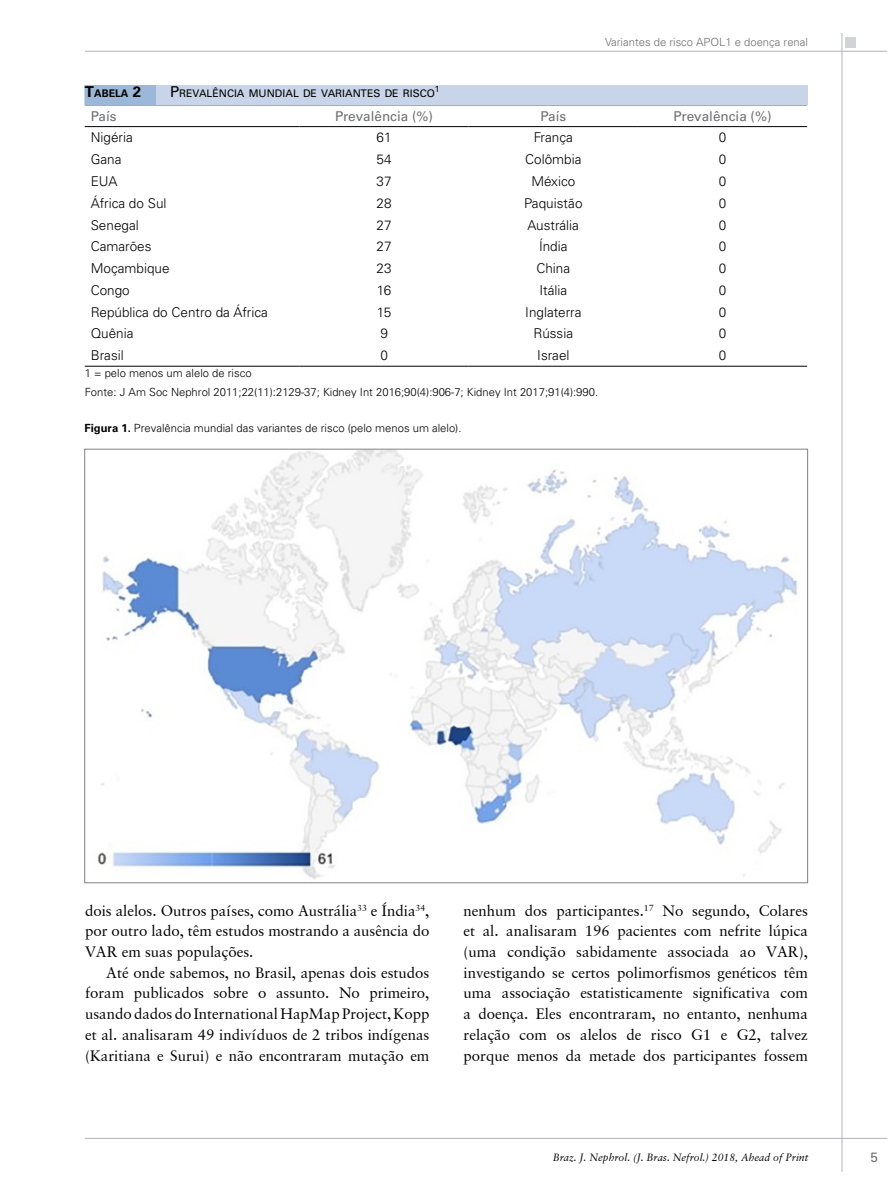
<style>
.page{position:relative;width:893px;height:1191px;background:#fff}
.page>*{position:absolute;margin:0;border:0;box-sizing:border-box;transform-origin:0 0}
.t1{font:15px/20.7px "Garamond Retrospective S Si";color:#000;text-align:justify}
.t2{font:300 13.5px "Univers LT Std";color:#000}
.t3{font:13.5px "Univers LT Std";color:#6d6e71}
.t4{font:300 11.25px/18.5px "Univers LT Std";color:#000}
.t5{font:300 11.25px "Univers LT Std";color:#6d6e71}
.t6{font:italic 10.5px "Garamond Retrospective S Si";color:#000}
.t7{font:10.5px "Univers LT Std";color:#000}
.t8{font:700 10.5px "Univers LT Std";color:#000}
.t9{font:8.7px "Univers LT Std";color:#000}
.s1{font-size:15px}
.s2{font-weight:700}
</style>
<div class="page">
<div style="left:845px;top:37px;width:11px;height:11px;background:#d1d3d4"></div>
<hr style="left:85px;top:51px;width:802px;height:1px;background:#b1b4b6">
<hr style="left:842px;top:33px;width:1px;height:1138px;background:#b1b4b6">
<hr style="left:85px;top:1138px;width:802px;height:1px;background:#b1b4b6">
<img style="left:97px;top:451px;width:701px;height:428px">
<hr style="left:85px;top:105px;width:214px;height:1px;background:#000">
<hr style="left:299px;top:105px;width:170px;height:1px;background:#000">
<hr style="left:469px;top:105px;width:169px;height:1px;background:#000">
<hr style="left:638px;top:105px;width:169px;height:1px;background:#000">
<hr style="left:85px;top:126px;width:214px;height:1px;background:#000">
<hr style="left:299px;top:126px;width:170px;height:1px;background:#000">
<hr style="left:469px;top:126px;width:169px;height:1px;background:#000">
<hr style="left:638px;top:126px;width:169px;height:1px;background:#000">
<hr style="left:85px;top:366px;width:214px;height:1px;background:#000">
<hr style="left:299px;top:366px;width:170px;height:1px;background:#000">
<hr style="left:469px;top:366px;width:169px;height:1px;background:#000">
<hr style="left:638px;top:366px;width:169px;height:1px;background:#000">
<div style="left:85px;top:85px;width:723px;height:20px;background:#c8d5e8"></div>
<div style="left:85px;top:85px;width:71px;height:20px;background:#9cb8d8"></div>
<p class="t8" style="left:85px;top:88px;width:58px"><span class="s1">T</span>ABELA <span class="s1">2</span></p>
<p class="t7" style="left:170px;top:87px;width:266px"><span class="s1">P</span>REVALÊNCIA MUNDIAL DE VARIANTES DE RISCO</p>
<p class="t9" style="left:435px;top:84px;width:6px">1</p>
<p class="t5" style="left:605px;top:36px;width:204px">Variantes de risco APOL1 e doença renal</p>
<p class="t3" style="left:91px;top:108px;width:27px">País</p>
<p class="t3" style="left:335px;top:108px;width:100px">Prevalência (%)</p>
<p class="t3" style="left:540px;top:108px;width:27px">País</p>
<p class="t3" style="left:674px;top:108px;width:100px">Prevalência (%)</p>
<p class="t2" style="left:91px;top:129px;width:43px">Nigéria</p>
<p class="t2" style="left:377px;top:129px;width:17px">61</p>
<p class="t2" style="left:534px;top:129px;width:41px">França</p>
<p class="t2" style="left:719px;top:129px;width:9px">0</p>
<p class="t2" style="left:91px;top:151px;width:32px">Gana</p>
<p class="t2" style="left:377px;top:151px;width:17px">54</p>
<p class="t2" style="left:525px;top:151px;width:58px">Colômbia</p>
<p class="t2" style="left:719px;top:151px;width:9px">0</p>
<p class="t2" style="left:91px;top:173px;width:28px">EUA</p>
<p class="t2" style="left:377px;top:173px;width:17px">37</p>
<p class="t2" style="left:531px;top:173px;width:45px">México</p>
<p class="t2" style="left:719px;top:173px;width:9px">0</p>
<p class="t2" style="left:91px;top:195px;width:77px">África do Sul</p>
<p class="t2" style="left:377px;top:195px;width:17px">28</p>
<p class="t2" style="left:524px;top:195px;width:60px">Paquistão</p>
<p class="t2" style="left:719px;top:195px;width:9px">0</p>
<p class="t2" style="left:91px;top:217px;width:50px">Senegal</p>
<p class="t2" style="left:377px;top:217px;width:17px">27</p>
<p class="t2" style="left:528px;top:217px;width:53px">Austrália</p>
<p class="t2" style="left:719px;top:217px;width:9px">0</p>
<p class="t2" style="left:91px;top:238px;width:62px">Camarões</p>
<p class="t2" style="left:377px;top:238px;width:17px">27</p>
<p class="t2" style="left:539px;top:238px;width:30px">Índia</p>
<p class="t2" style="left:719px;top:238px;width:9px">0</p>
<p class="t2" style="left:91px;top:260px;width:80px">Moçambique</p>
<p class="t2" style="left:377px;top:260px;width:17px">23</p>
<p class="t2" style="left:536px;top:260px;width:35px">China</p>
<p class="t2" style="left:719px;top:260px;width:9px">0</p>
<p class="t2" style="left:91px;top:282px;width:41px">Congo</p>
<p class="t2" style="left:377px;top:282px;width:16px">16</p>
<p class="t2" style="left:539px;top:282px;width:30px">Itália</p>
<p class="t2" style="left:719px;top:282px;width:9px">0</p>
<p class="t2" style="left:91px;top:304px;width:179px">República do Centro da África</p>
<p class="t2" style="left:377px;top:304px;width:16px">15</p>
<p class="t2" style="left:525px;top:304px;width:58px">Inglaterra</p>
<p class="t2" style="left:719px;top:304px;width:9px">0</p>
<p class="t2" style="left:91px;top:325px;width:44px">Quênia</p>
<p class="t2" style="left:380px;top:325px;width:9px">9</p>
<p class="t2" style="left:534px;top:325px;width:41px">Rússia</p>
<p class="t2" style="left:719px;top:325px;width:9px">0</p>
<p class="t2" style="left:91px;top:347px;width:34px">Brasil</p>
<p class="t2" style="left:380px;top:347px;width:9px">0</p>
<p class="t2" style="left:537px;top:347px;width:34px">Israel</p>
<p class="t2" style="left:719px;top:347px;width:9px">0</p>
<p class="t4" style="left:85px;top:364px;width:515px">1 = pelo menos um alelo de risco<br>Fonte: J Am Soc Nephrol 2011;22(11):2129-37; Kidney Int 2016;90(4):906-7; Kidney Int 2017;91(4):990.</p>
<p class="t4" style="left:85px;top:418px;width:378px"><span class="s2">Figura 1.</span> Prevalência mundial das variantes de risco (pelo menos um alelo).</p>
<p class="t1" style="left:85px;top:900px;width:346px">dois alelos. Outros países, como Austrália<sup>33</sup> e Índia<sup>34</sup>, por outro lado, têm estudos mostrando a ausência do VAR em suas populações.</p>
<p class="t1" style="left:85px;top:962px;width:346px;text-indent:21px">Até onde sabemos, no Brasil, apenas dois estudos foram publicados sobre o assunto. No primeiro, usando dados do International HapMap Project, Kopp et al. analisaram 49 indivíduos de 2 tribos indígenas (Karitiana e Surui) e não encontraram mutação em</p>
<p class="t1" style="left:463px;top:900px;width:346px">nenhum dos participantes.<sup>17</sup> No segundo, Colares et al. analisaram 196 pacientes com nefrite lúpica (uma condição sabidamente associada ao VAR), investigando se certos polimorfismos genéticos têm uma associação estatisticamente significativa com a doença. Eles encontraram, no entanto, nenhuma relação com os alelos de risco G1 e G2, talvez porque menos da metade dos participantes fossem</p>
<p class="t6" style="left:553px;top:1151px;width:257px">Braz. J. Nephrol. (J. Bras. Nefrol.) 2018, Ahead of Print</p>
<p class="t3" style="left:870px;top:1149px;width:9px">5</p>
</div>
